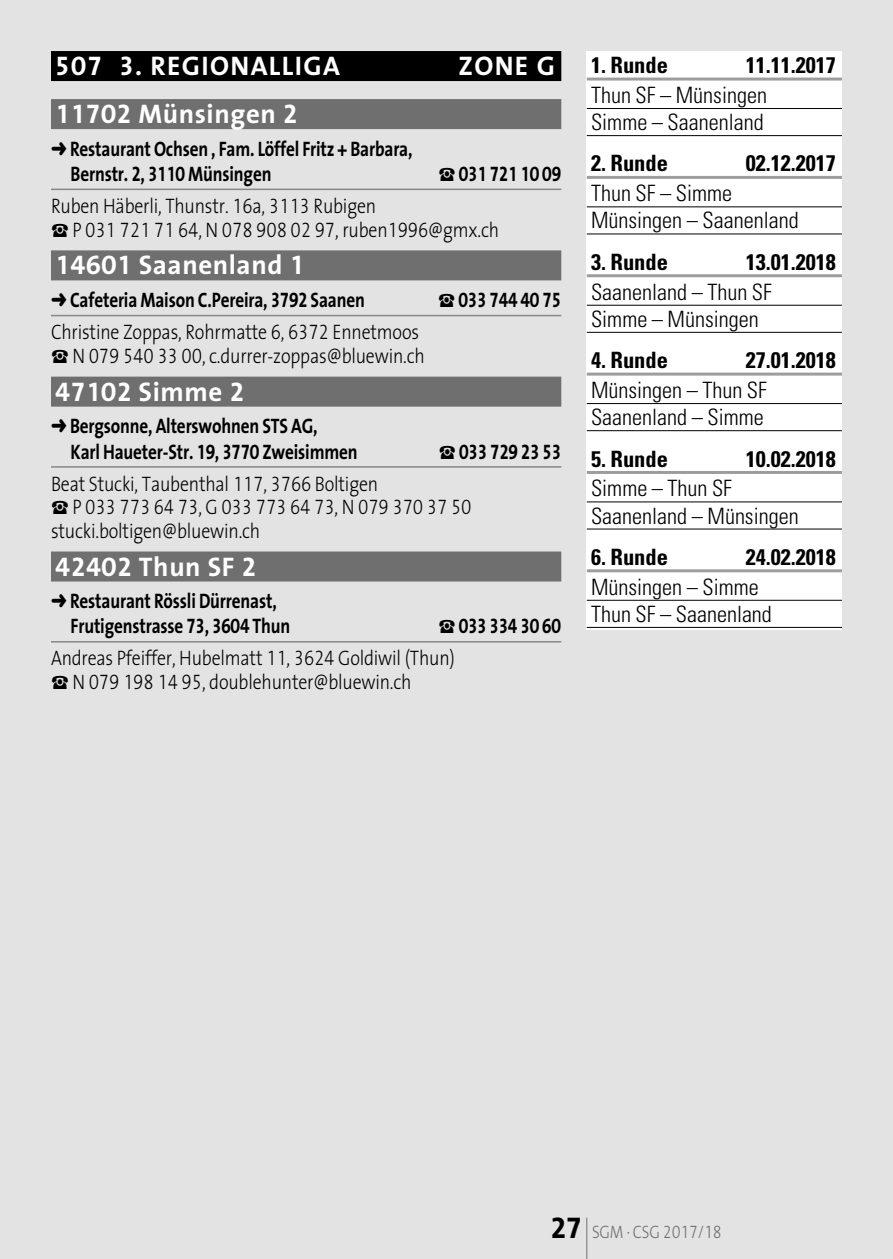
<style>
.page{position:relative;width:893px;height:1259px;background:#e3e3e3}
.page>*{position:absolute;margin:0;border:0;box-sizing:border-box;transform-origin:0 0}
.t1{font:27px "The Sans 7 Bold Tab";letter-spacing:.02em;color:#fff}
.t2{font:300 condensed 22.5px/27px "Univers LT Std";color:#000}
.t3{font:700 condensed 22.5px "Univers LT Std";color:#000}
.t4{font:21px/23.7px "The Sans 3 Light Tab";letter-spacing:-.01em;color:#000;scale:.85 1}
.t5{font:21px/25.2px "The Sans 7 Bold Tab";letter-spacing:-.01em;color:#000;scale:.82 1}
.t6{font:18px "The Sans 3 Light Tab";letter-spacing:-.01em;color:#6f6f6f;scale:.85 1}
.s1{font-family:"The Sans 7 Bold Tab";font-size:30px;color:#000}
</style>
<div class="page">
<hr style="left:586px;top:1217px;width:1px;height:42px;background:#6f6f6f">
<div style="left:587px;top:51px;width:255px;height:578px;background:#fff"></div>
<div style="left:51px;top:51px;width:510px;height:30px;background:#000"></div>
<div style="left:51px;top:99px;width:510px;height:30px;background:#6f6f6f"></div>
<hr style="left:51px;top:189px;width:510px;height:1px;background:#878787">
<div style="left:51px;top:250px;width:510px;height:30px;background:#6f6f6f"></div>
<hr style="left:51px;top:315px;width:510px;height:1px;background:#878787">
<div style="left:51px;top:377px;width:510px;height:30px;background:#6f6f6f"></div>
<hr style="left:51px;top:466px;width:510px;height:2px;background:#878787">
<div style="left:51px;top:551px;width:510px;height:30px;background:#6f6f6f"></div>
<hr style="left:51px;top:641px;width:510px;height:1px;background:#878787">
<hr style="left:587px;top:78px;width:255px;height:3px;background:#9d9d9d">
<hr style="left:587px;top:108px;width:255px;height:1px;background:#000">
<hr style="left:587px;top:135px;width:255px;height:1px;background:#000">
<hr style="left:587px;top:176px;width:255px;height:3px;background:#9d9d9d">
<hr style="left:587px;top:206px;width:255px;height:1px;background:#000">
<hr style="left:587px;top:233px;width:255px;height:1px;background:#000">
<hr style="left:587px;top:274px;width:255px;height:3px;background:#9d9d9d">
<hr style="left:587px;top:305px;width:255px;height:1px;background:#000">
<hr style="left:587px;top:332px;width:255px;height:1px;background:#000">
<hr style="left:587px;top:372px;width:255px;height:3px;background:#9d9d9d">
<hr style="left:587px;top:403px;width:255px;height:1px;background:#000">
<hr style="left:587px;top:430px;width:255px;height:1px;background:#000">
<hr style="left:587px;top:471px;width:255px;height:3px;background:#9d9d9d">
<hr style="left:587px;top:501px;width:255px;height:1px;background:#000">
<hr style="left:587px;top:528px;width:255px;height:1px;background:#000">
<hr style="left:587px;top:569px;width:255px;height:3px;background:#9d9d9d">
<hr style="left:587px;top:600px;width:255px;height:1px;background:#000">
<hr style="left:587px;top:627px;width:255px;height:1px;background:#000">
<p class="t1" style="left:55px;top:43px;width:128px">507 3. Regionalliga</p>
<p class="t1" style="left:458px;top:43px;width:35px">Zone</p>
<p class="t1" style="left:537px;top:43px;width:20px">G</p>
<p class="t1" style="left:55px;top:91px;width:244px">11702 Münsingen 2</p>
<p class="t5" style="left:71px;top:136px;width:419px;text-indent:-20px">➜ Restaurant Ochsen , Fam. Löffel Fritz + Barbara,<br>Bernstr. 2, 3110 Münsingen</p>
<p class="t5" style="left:439px;top:161px;width:151px">☎ 031 721 10 09</p>
<p class="t4" style="left:51px;top:193px;width:529px">Ruben Häberli, Thunstr. 16a, 3113 Rubigen<br>☎ P 031 721 71 64, N 078 908 02 97, ruben1996@gmx.ch</p>
<p class="t1" style="left:55px;top:243px;width:250px">14601 Saanenland 1</p>
<p class="t5" style="left:51px;top:287px;width:384px">➜ Cafeteria Maison C.Pereira, 3792 Saanen</p>
<p class="t5" style="left:438px;top:287px;width:151px">☎ 033 744 40 75</p>
<p class="t4" style="left:51px;top:320px;width:441px">Christine Zoppas, Rohrmatte 6, 6372 Ennetmoos ☎ N 079 540 33 00, c.durrer-zoppas@bluewin.ch</p>
<p class="t1" style="left:55px;top:369px;width:190px">47102 Simme 2</p>
<p class="t5" style="left:71px;top:413px;width:352px;text-indent:-20px">➜ Bergsonne, Alterswohnen STS AG,<br>Karl Haueter-Str. 19, 3770 Zweisimmen</p>
<p class="t5" style="left:439px;top:438px;width:150px">☎ 033 729 23 53</p>
<p class="t4" style="left:51px;top:471px;width:496px">Beat Stucki, Taubenthal 117, 3766 Boltigen<br>☎ P 033 773 64 73, G 033 773 64 73, N 079 370 37 50 stucki.boltigen@bluewin.ch</p>
<p class="t1" style="left:55px;top:544px;width:203px">42402 Thun SF 2</p>
<p class="t5" style="left:71px;top:588px;width:269px;text-indent:-20px">➜ Restaurant Rössli Dürrenast,<br>Frutigenstrasse 73, 3604 Thun</p>
<p class="t5" style="left:438px;top:613px;width:151px">☎ 033 334 30 60</p>
<p class="t4" style="left:51px;top:646px;width:477px">Andreas Pfeiffer, Hubelmatt 11, 3624 Goldiwil (Thun) ☎ N 079 198 14 95, doublehunter@bluewin.ch</p>
<p class="t3" style="left:591px;top:51px;width:78px">1. Runde</p>
<p class="t3" style="left:746px;top:51px;width:91px">11.11.2017</p>
<p class="t2" style="left:591px;top:82px;width:177px">Thun SF – Münsingen<br>Simme – Saanenland</p>
<p class="t3" style="left:591px;top:150px;width:78px">2. Runde</p>
<p class="t3" style="left:746px;top:150px;width:91px">02.12.2017</p>
<p class="t2" style="left:591px;top:180px;width:209px">Thun SF – Simme<br>Münsingen – Saanenland</p>
<p class="t3" style="left:591px;top:248px;width:78px">3. Runde</p>
<p class="t3" style="left:746px;top:248px;width:91px">13.01.2018</p>
<p class="t2" style="left:591px;top:278px;width:182px">Saanenland – Thun SF<br>Simme – Münsingen</p>
<p class="t3" style="left:591px;top:346px;width:78px">4. Runde</p>
<p class="t3" style="left:746px;top:346px;width:91px">27.01.2018</p>
<p class="t2" style="left:591px;top:376px;width:177px">Münsingen – Thun SF<br>Saanenland – Simme</p>
<p class="t3" style="left:591px;top:445px;width:78px">5. Runde</p>
<p class="t3" style="left:746px;top:445px;width:91px">10.02.2018</p>
<p class="t2" style="left:591px;top:475px;width:209px">Simme – Thun SF<br>Saanenland – Münsingen</p>
<p class="t3" style="left:591px;top:543px;width:78px">6. Runde</p>
<p class="t3" style="left:746px;top:543px;width:91px">24.02.2018</p>
<p class="t2" style="left:591px;top:573px;width:182px">Münsingen – Simme<br>Thun SF – Saanenland</p>
<p class="t6" style="left:550px;top:1217px;width:203px"><span class="s1">27</span> SGM · CSG 2017/18</p>
</div>
